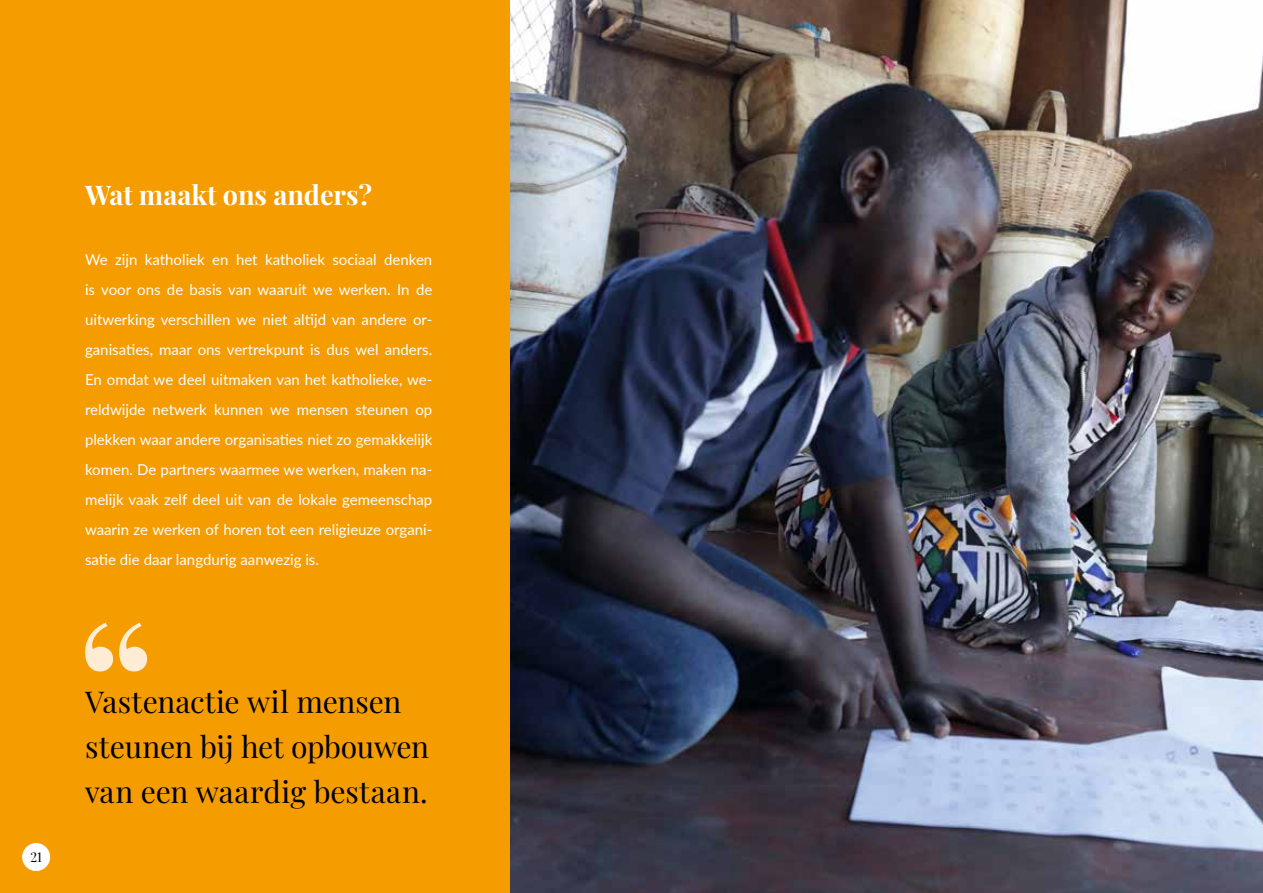
<style>
.page{position:relative;width:1263px;height:893px;background:#fff}
.page>*{position:absolute;margin:0;border:0;box-sizing:border-box;transform-origin:0 0}
.t1{font:30px/45px "Playfair Display";letter-spacing:-.005em;color:#000}
.t2{font:700 27px "Playfair Display";color:#fff}
.t3{font:15px/30px "Lato";color:#fff;text-align:justify}
.t4{font:13.5px "Playfair Display";color:#000}
</style>
<div class="page">
<div style="left:0;top:0;width:510px;height:893px;background:#f59c00"></div>
<img style="left:510px;top:0;width:753px;height:893px">
<svg style="left:85px;top:623px;width:62px;height:48px"></svg>
<div style="left:22px;top:842px;width:29px;height:29px;background:#fff;border-radius:50%"></div>
<div style="left:21px;top:842px;width:30px;height:30px;border:1px solid #f59c00;border-radius:50%"></div>
<h2 class="t2" style="left:85px;top:174px;width:289px">Wat maakt ons anders?</h2>
<p class="t3" style="left:85px;top:244px;width:349px">We zijn katholiek en het katholiek sociaal denken is voor ons de basis van waaruit we werken. In de uitwerking verschillen we niet altijd van andere or&shy;ganisaties, maar ons vertrekpunt is dus wel anders.<br>En omdat we deel uitmaken van het katholieke, we&shy;reldwijde netwerk kunnen we mensen steunen op plekken waar andere organisaties niet zo gemakkelijk komen. De partners waarmee we werken, maken na&shy;melijk vaak zelf deel uit van de lokale gemeenschap waarin ze werken of horen tot een religieuze organi&shy;satie die daar langdurig aanwezig is.</p>
<p class="t4" style="left:30px;top:846px;width:13px">21</p>
<h1 class="t1" style="left:85px;top:677px;width:345px">Vastenactie wil mensen steunen bij het opbouwen van een waardig bestaan.</h1>
</div>
